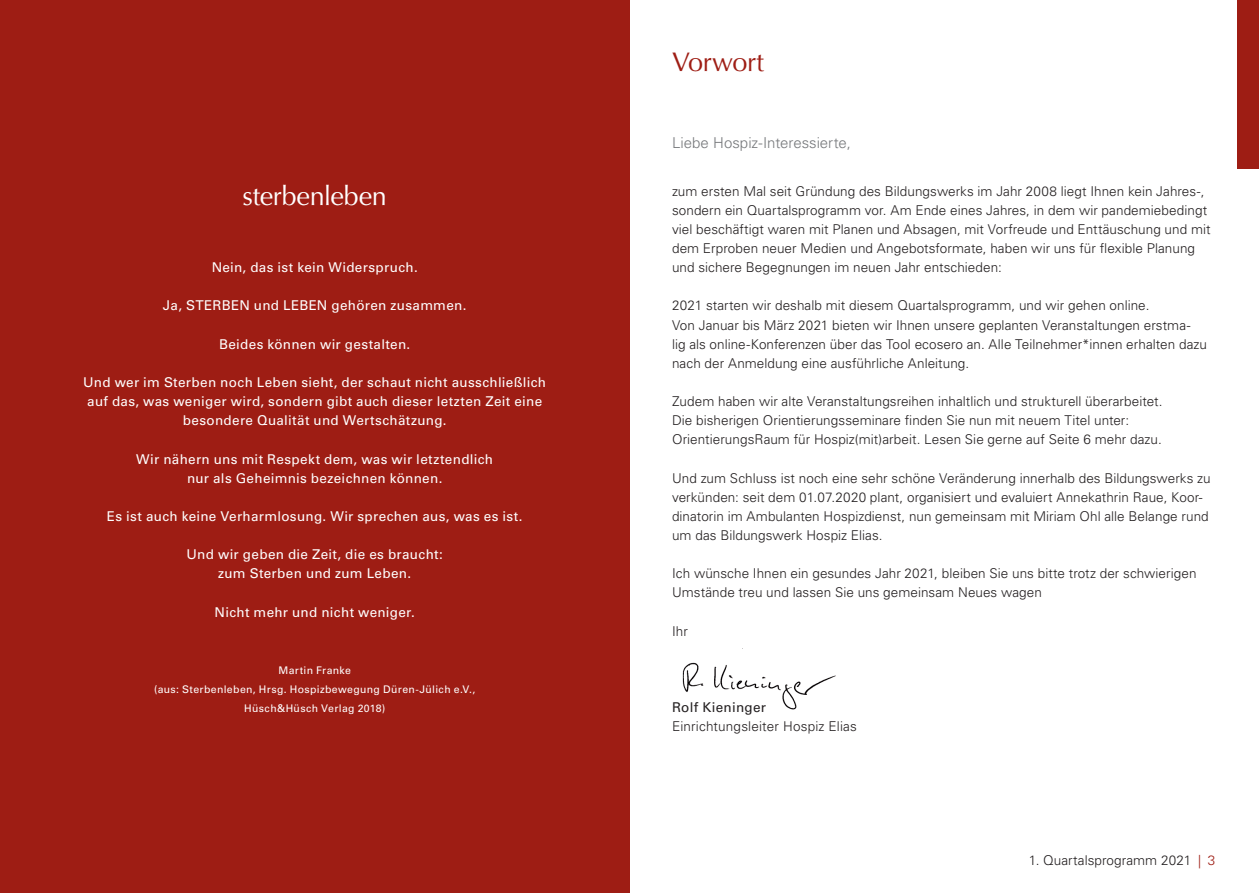
<style>
.page{position:relative;width:1259px;height:893px;background:#fff}
.page>*{position:absolute;margin:0;border:0;box-sizing:border-box;transform-origin:0 0}
.t1{font:27px "Optima LT Std";letter-spacing:-.015em;color:#fff}
.t2{font:27px "Optima LT Std";letter-spacing:-.015em;color:#9e1d14}
.t3{font:300 15px "Univers LT Std";color:#76787b}
.t4{font:300 13.5px/19.2px "Univers LT Std";letter-spacing:.005em;color:#231f20}
.t5{font:13.5px/19.2px "Univers LT Std";letter-spacing:.025em;color:#fff;text-align:center}
.t6{font:13.5px "Univers LT Std";letter-spacing:.02em;color:#231f20}
.t7{font:10.5px/19.2px "Univers LT Std";letter-spacing:.03em;color:#fff;text-align:center}
.s1{color:#9e1d14}
</style>
<div class="page">
<div style="left:1237px;top:0;width:22px;height:169px;background:#9e1d14"></div>
<div style="left:0;top:0;width:629px;height:893px;background:#9e1d14"></div>
<img style="left:682px;top:648px;width:154px;height:62px">
<h1 class="t1" style="left:243px;top:180px;width:146px">sterbenleben</h1>
<p class="t5" style="left:212px;top:258px;width:208px">Nein, das ist kein Widerspruch.</p>
<p class="t5" style="left:163px;top:296px;width:305px">Ja, STERBEN und LEBEN gehören zusammen.</p>
<p class="t5" style="left:219px;top:334px;width:193px">Beides können wir gestalten.</p>
<p class="t5" style="left:83px;top:373px;width:464px">Und wer im Sterben noch Leben sieht, der schaut nicht ausschließlich auf das, was weniger wird, sondern gibt auch dieser letzten Zeit eine besondere Qualität und Wertschätzung.</p>
<p class="t5" style="left:136px;top:449px;width:358px">Wir nähern uns mit Respekt dem, was wir letztendlich nur als Geheimnis bezeichnen können.</p>
<p class="t5" style="left:107px;top:507px;width:417px">Es ist auch keine Verharmlosung. Wir sprechen aus, was es ist.</p>
<p class="t5" style="left:187px;top:545px;width:258px">Und wir geben die Zeit, die es braucht: zum Sterben und zum Leben.</p>
<p class="t5" style="left:215px;top:602px;width:202px">Nicht mehr und nicht weniger.</p>
<p class="t7" style="left:154px;top:661px;width:322px">Martin Franke<br>(aus: Sterbenleben, Hrsg. Hospizbewegung Düren-Jülich e.V.,<br>Hüsch&amp;Hüsch Verlag 2018)</p>
<h1 class="t2" style="left:672px;top:46px;width:94px">Vorwort</h1>
<p class="t3" style="left:672px;top:133px;width:180px">Liebe Hospiz-Interessierte,</p>
<p class="t4" style="left:672px;top:181px;width:540px">zum ersten Mal seit Gründung des Bildungswerks im Jahr 2008 liegt Ihnen kein Jahres-, sondern ein Quartalsprogramm vor. Am Ende eines Jahres, in dem wir pandemiebedingt viel beschäftigt waren mit Planen und Absagen, mit Vorfreude und Enttäuschung und mit dem Erproben neuer Medien und Angebotsformate, haben wir uns für flexible Planung und sichere Begegnungen im neuen Jahr entschieden:</p>
<p class="t4" style="left:672px;top:296px;width:536px">2021 starten wir deshalb mit diesem Quartalsprogramm, und wir gehen online.<br>Von Januar bis März 2021 bieten wir Ihnen unsere geplanten Veranstaltungen erstma&shy;lig als online-Konferenzen über das Tool ecosero an. Alle Teilnehmer*innen erhalten dazu nach der Anmeldung eine ausführliche Anleitung.</p>
<p class="t4" style="left:672px;top:392px;width:492px">Zudem haben wir alte Veranstaltungsreihen inhaltlich und strukturell überarbeitet.<br>Die bisherigen Orientierungsseminare finden Sie nun mit neuem Titel unter:<br>OrientierungsRaum für Hospiz(mit)arbeit. Lesen Sie gerne auf Seite 6 mehr dazu.</p>
<p class="t4" style="left:672px;top:468px;width:540px">Und zum Schluss ist noch eine sehr schöne Veränderung innerhalb des Bildungswerks zu verkünden: seit dem 01.07.2020 plant, organisiert und evaluiert Annekathrin Raue, Koor&shy;dinatorin im Ambulanten Hospizdienst, nun gemeinsam mit Miriam Ohl alle Belange rund um das Bildungswerk Hospiz Elias.</p>
<p class="t4" style="left:672px;top:564px;width:526px">Ich wünsche Ihnen ein gesundes Jahr 2021, bleiben Sie uns bitte trotz der schwierigen<br>Umstände treu und lassen Sie uns gemeinsam Neues wagen</p>
<p class="t4" style="left:672px;top:621px;width:18px">Ihr</p>
<p class="t6" style="left:672px;top:699px;width:96px">Rolf Kieninger</p>
<p class="t4" style="left:672px;top:717px;width:186px">Einrichtungsleiter Hospiz Elias</p>
<p class="t4" style="left:1028px;top:851px;width:188px">1. Quartalsprogramm 2021 <span class="s1">| 3</span></p>
</div>
